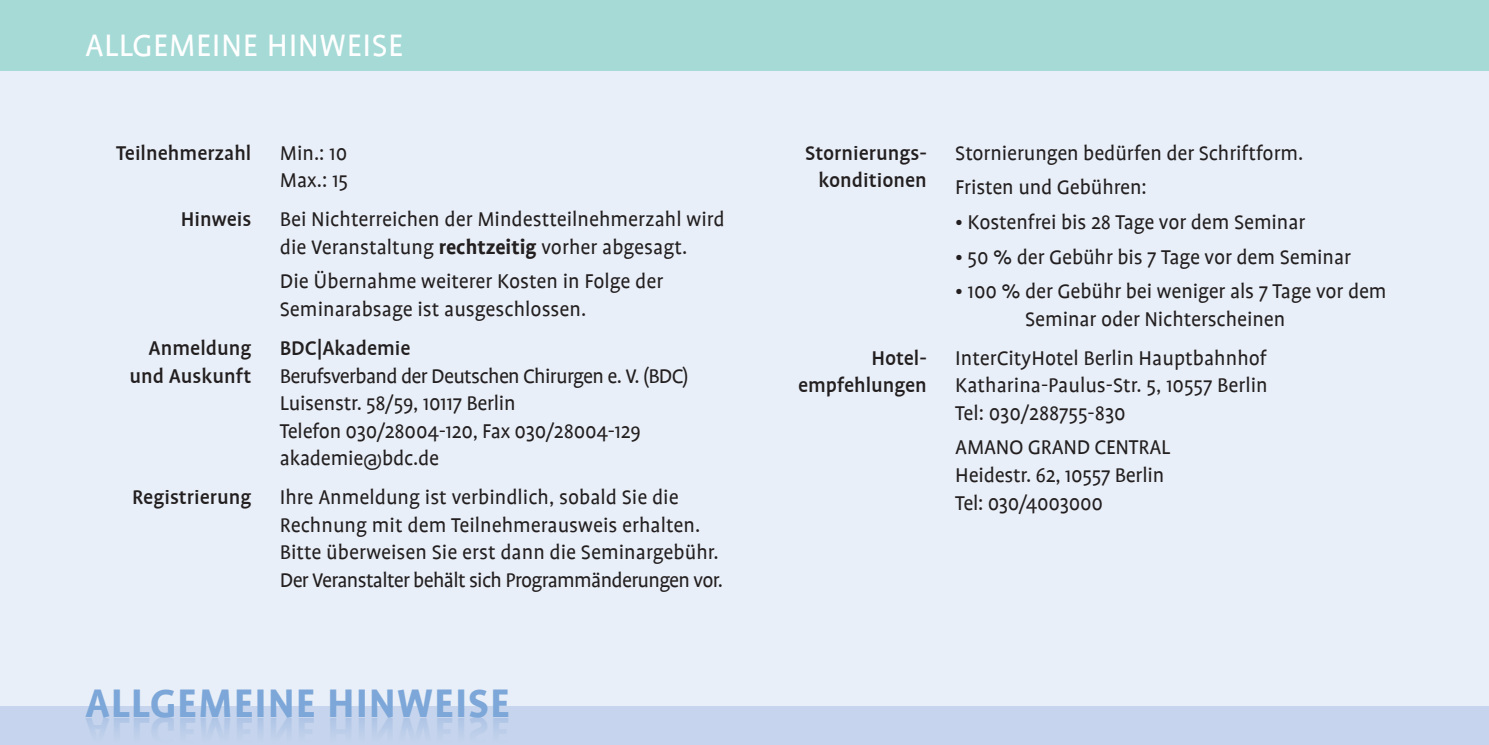
<style>
.page{position:relative;width:1489px;height:745px;background:#fff}
.page>*{position:absolute;margin:0;border:0;box-sizing:border-box;transform-origin:0 0}
.t1{font:700 45px "Profile";letter-spacing:.02em;color:#7ca7d8}
.t2{font:35px "Profile";letter-spacing:.015em;color:#fff}
.t3{font:22.5px/27.5px "Profile";letter-spacing:-.005em;color:#231f20}
.t4{font:500 22.5px/27.5px "Profile";color:#231f20;text-align:right}
.s1{font-weight:700}
</style>
<div class="page">
<div style="left:0;top:55px;width:1488px;height:689px;background:#e9eff8"></div>
<div style="left:0;top:705px;width:1488px;height:39px;background:#c6d5ed"></div>
<div style="left:0;top:0;width:1488px;height:71px;background:#a6dad6"></div>
<h2 class="t2" style="left:85px;top:27px;width:320px">ALLGEMEINE HINWEISE</h2>
<p class="t4" style="left:116px;top:139px;width:137px">Teilnehmerzahl</p>
<p class="t3" style="left:280px;top:139px;width:70px">Min.: 10<br>Max.: 15</p>
<p class="t4" style="left:181px;top:205px;width:72px">Hinweis</p>
<p class="t3" style="left:280px;top:206px;width:446px">Bei Nichterreichen der Mindestteilnehmerzahl wird die Veranstaltung <span class="s1">rechtzeitig</span> vorher abgesagt.</p>
<p class="t3" style="left:280px;top:268px;width:385px">Die Übernahme weiterer Kosten in Folge der<br>Seminarabsage ist ausgeschlossen.</p>
<p class="t4" style="left:129px;top:334px;width:123px">Anmeldung und Auskunft</p>
<p class="t4" style="left:280px;top:334px;width:132px">BDC|Akademie</p>
<p class="t3" style="left:280px;top:362px;width:410px">Berufsverband der Deutschen Chirurgen e. V. (BDC)<br>Luisenstr. 58/59, 10117 Berlin<br>Telefon 030/28004-120, Fax 030/28004-129 akademie@bdc.de</p>
<p class="t4" style="left:132px;top:483px;width:121px">Registrierung</p>
<p class="t3" style="left:280px;top:483px;width:444px">Ihre Anmeldung ist verbindlich, sobald Sie die Rechnung mit dem Teilnehmerausweis erhalten.<br>Bitte überweisen Sie erst dann die Seminargebühr.<br>Der Veranstalter behält sich Programmänderungen vor.</p>
<h1 class="t1" style="left:85px;top:679px;width:426px">ALLGEMEINE HINWEISE</h1>
<p class="t4" style="left:805px;top:139px;width:123px;text-align:center">Stornierungs&shy;konditionen</p>
<p class="t3" style="left:955px;top:135px;width:349px;line-height:34.5px">Stornierungen bedürfen der Schriftform.<br>Fristen und Gebühren:</p>
<p class="t3" style="left:955px;top:208px;width:351px">• Kostenfrei bis 28 Tage vor dem Seminar</p>
<p class="t3" style="left:955px;top:243px;width:397px">• 50 % der Gebühr bis 7 Tage vor dem Seminar</p>
<p class="t3" style="left:1025px;top:277px;width:363px;text-indent:-70px">• 100 % der Gebühr bei weniger als 7 Tage vor dem<br>Seminar oder Nichterscheinen</p>
<p class="t4" style="left:798px;top:344px;width:130px">Hotel&shy;empfehlungen</p>
<p class="t3" style="left:955px;top:344px;width:314px;text-align:justify">InterCityHotel Berlin Hauptbahnhof Katharina-Paulus-Str. 5, 10557 Berlin Tel: 030/288755-830</p>
<p class="t3" style="left:955px;top:433px;width:216px">AMANO GRAND CENTRAL<br>Heidestr. 62, 10557 Berlin<br>Tel: 030/4003000</p>
</div>
